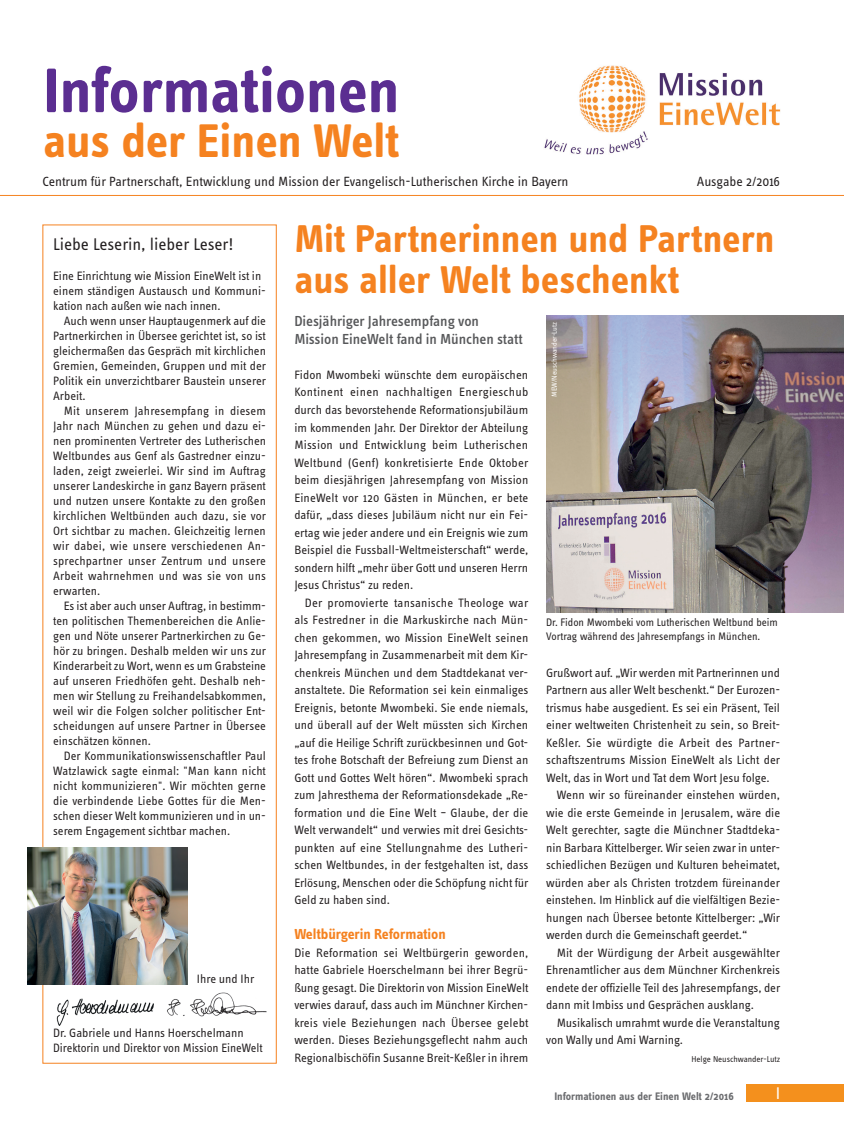
<style>
.page{position:relative;width:844px;height:1138px;background:#fff}
.page>*{position:absolute;margin:0;border:0;box-sizing:border-box;transform-origin:0 0}
.Überschrift{font:700 65px "Info OT Text";letter-spacing:-.005em;color:#5b2e91}
.Überschrift-2{font:700 48.75px "Info OT Text";letter-spacing:-.005em;color:#f58220}
.Header_Regionalteil{font:700 40px/41.2px "Info OT Text";color:#f58220}
.sobla-lauftext_9_p{font:17.5px "Info OT Text";letter-spacing:-.005em;color:#231f20}
.t1{font:17.5px "Info OT Text";color:#fff}
.Fließtext_Regional{font:500 15px "Info OT Text";color:#57585a}
.Fließtext_Regional-2{font:700 15px "Info OT Text";letter-spacing:-.005em;color:#f58220}
.Überschrift-3{font:13.75px "Info OT Text";letter-spacing:-.005em;color:#231f20}
.Fließtext_Regional-3{font:12.5px/17.5px "Info OT Text";letter-spacing:-.005em;color:#231f20;text-align:justify}
.Bildtext{font:11.25px/13.8px "Info OT Text";letter-spacing:-.005em;color:#231f20}
.t2{font:700 11.25px "Info OT Text";color:#6c6d70}
.Autor{font:8.75px "Info OT Text";letter-spacing:-.005em;color:#231f20}
.Bildnachweis_links{font:7.5px "Info OT Text";letter-spacing:-.005em;color:#fff}
</style>
<div class="page">
<div style="left:746px;top:1083px;width:97px;height:18px;background:#f4901d"></div>
<hr style="left:0;top:195px;width:843px;height:1px;background:#f58220">
<img style="left:544px;top:65px;width:236px;height:90px">
<img style="left:27px;top:847px;width:161px;height:137px">
<img style="left:546px;top:316px;width:297px;height:296px">
<img style="left:167px;top:992px;width:100px;height:24px">
<img style="left:56px;top:998px;width:98px;height:27px">
<p class="Überschrift" style="left:43px;top:50px;width:358px">Informationen</p>
<p class="Überschrift-2" style="left:43px;top:111px;width:357px">aus der Einen Welt</p>
<p class="Überschrift-3" style="left:43px;top:173px;width:527px">Centrum für Partnerschaft, Entwicklung und Mission der Evangelisch-Lutherischen Kirche in Bayern</p>
<p class="Überschrift-3" style="left:696px;top:173px;width:85px">Ausgabe 2/2016</p>
<p class="sobla-lauftext_9_p" style="left:53px;top:233px;width:182px">Liebe Leserin, lieber Leser!</p>
<p class="Fließtext_Regional-3" style="left:53px;top:266px;width:209px">Eine Einrichtung wie Mission EineWelt ist in</p>
<p class="Fließtext_Regional-3" style="left:53px;top:283px;width:214px;line-height:15px">einem ständigen Austausch und Kommuni&shy;kation nach außen wie nach innen.</p>
<p class="Fließtext_Regional-3" style="left:53px;top:313px;width:214px;line-height:15px;text-indent:11px">Auch wenn unser Hauptaugenmerk auf die Partnerkirchen in Übersee gerichtet ist, so ist gleichermaßen das Gespräch mit kirchlichen Gremien, Gemeinden, Gruppen und mit der Politik ein unverzichtbarer Baustein unserer Arbeit.</p>
<p class="Fließtext_Regional-3" style="left:53px;top:403px;width:214px;line-height:15px;text-indent:11px">Mit unserem Jahresempfang in diesem Jahr nach München zu gehen und dazu ei&shy;nen prominenten Vertreter des Lutherischen Weltbundes aus Genf als Gastredner einzu&shy;laden, zeigt zweierlei. Wir sind im Auftrag unserer Landeskirche in ganz Bayern präsent und nutzen unsere Kontakte zu den großen kirchlichen Weltbünden auch dazu, sie vor Ort sichtbar zu machen. Gleichzeitig lernen wir dabei, wie unsere verschiedenen An&shy;sprechpartner unser Zentrum und unsere Arbeit wahrnehmen und was sie von uns erwarten.</p>
<p class="Fließtext_Regional-3" style="left:53px;top:598px;width:214px;line-height:15px;text-indent:11px">Es ist aber auch unser Auftrag, in bestimm&shy;ten politischen Themenbereichen die Anlie&shy;gen und Nöte unserer Partnerkirchen zu Ge&shy;hör zu bringen. Deshalb melden wir uns zur Kinderarbeit zu Wort, wenn es um Grabsteine auf unseren Friedhöfen geht. Deshalb neh&shy;men wir Stellung zu Freihandelsabkommen, weil wir die Folgen solcher politischer Ent&shy;scheidungen auf unsere Partner in Übersee einschätzen können.</p>
<p class="Fließtext_Regional-3" style="left:53px;top:748px;width:214px;line-height:15px;text-indent:11px">Der Kommunikationswissenschaftler Paul Watzlawick sagte einmal: "Man kann nicht nicht kommunizieren". Wir möchten gerne die verbindende Liebe Gottes für die Men&shy;schen dieser Welt kommunizieren und in un&shy;serem Engagement sichtbar machen.</p>
<p class="Fließtext_Regional-3" style="left:197px;top:970px;width:59px">Ihre und Ihr</p>
<p class="Fließtext_Regional-3" style="left:53px;top:1024px;width:192px">Dr. Gabriele und Hanns Hoerschelmann</p>
<p class="Fließtext_Regional-3" style="left:53px;top:1039px;width:211px">Direktorin und Direktor von Mission EineWelt</p>
<p class="Header_Regionalteil" style="left:294px;top:217px;width:481px">Mit Partnerinnen und Partnern aus aller Welt beschenkt</p>
<p class="Fließtext_Regional" style="left:294px;top:312px;width:186px">Diesjähriger Jahresempfang von</p>
<p class="Fließtext_Regional" style="left:294px;top:330px;width:230px">Mission EineWelt fand in München statt</p>
<p class="Fließtext_Regional-3" style="left:294px;top:366px;width:235px">Fidon Mwombeki wünschte dem europäischen Kontinent einen nachhaltigen Energieschub durch das bevorstehende Reformationsjubiläum im kommenden Jahr. Der Direktor der Abteilung Mission und Entwicklung beim Lutherischen Weltbund (Genf) konkretisierte Ende Oktober beim diesjährigen Jahresempfang von Mission EineWelt vor 120 Gästen in München, er bete dafür, „dass dieses Jubiläum nicht nur ein Fei&shy;ertag wie jeder andere und ein Ereignis wie zum Beispiel die Fussball-Weltmeisterschaft“ werde, sondern hilft „mehr über Gott und unseren Herrn Jesus Christus“ zu reden.</p>
<p class="Fließtext_Regional-3" style="left:294px;top:593px;width:236px;text-indent:11px">Der promovierte tansanische Theologe war als Festredner in die Markuskirche nach Mün&shy;chen gekommen, wo Mission EineWelt seinen Jahresempfang in Zusammenarbeit mit dem Kir&shy;chenkreis München und dem Stadtdekanat ver&shy;anstaltete. Die Reformation sei kein einmaliges Ereignis, betonte Mwombeki. Sie ende niemals, und überall auf der Welt müssten sich Kirchen „auf die Heilige Schrift zurückbesinnen und Got&shy;tes frohe Botschaft der Befreiung zum Dienst an Gott und Gottes Welt hören“. Mwombeki sprach zum Jahresthema der Reformationsdekade „Re&shy;formation und die Eine Welt – Glaube, der die Welt verwandelt“ und verwies mit drei Gesichts&shy;punkten auf eine Stellungnahme des Lutheri&shy;schen Weltbundes, in der festgehalten ist, dass Erlösung, Menschen oder die Schöpfung nicht für Geld zu haben sind.</p>
<p class="Fließtext_Regional-2" style="left:294px;top:925px;width:153px">Weltbürgerin Reformation</p>
<p class="Fließtext_Regional-3" style="left:294px;top:943px;width:235px">Die Reformation sei Weltbürgerin geworden, hatte Gabriele Hoerschelmann bei ihrer Begrü&shy;ßung gesagt. Die Direktorin von Mission EineWelt verwies darauf, dass auch im Münchner Kirchen&shy;kreis viele Beziehungen nach Übersee gelebt werden. Dieses Beziehungsgeflecht nahm auch Regionalbischöfin Susanne Breit-Keßler in ihrem</p>
<p class="Bildnachweis_links" style="left:549px;top:397px;width:76px;rotate:-90deg">MEW/Neuschwander-Lutz</p>
<p class="Bildtext" style="left:546px;top:615px;width:233px">Dr. Fidon Mwombeki vom Lutherischen Weltbund beim<br>Vortrag während des Jahresempfangs in München.</p>
<p class="Fließtext_Regional-3" style="left:546px;top:663px;width:236px">Grußwort auf. „Wir werden mit Partnerinnen und Partnern aus aller Welt beschenkt.“ Der Eurozen&shy;trismus habe ausgedient. Es sei ein Präsent, Teil einer weltweiten Christenheit zu sein, so Breit-Keßler. Sie würdigte die Arbeit des Partner&shy;schaftszentrums Mission EineWelt als Licht der Welt, das in Wort und Tat dem Wort Jesu folge.</p>
<p class="Fließtext_Regional-3" style="left:546px;top:786px;width:236px;text-indent:11px">Wenn wir so füreinander einstehen würden, wie die erste Gemeinde in Jerusalem, wäre die Welt gerechter, sagte die Münchner Stadtdeka&shy;nin Barbara Kittelberger. Wir seien zwar in unter&shy;schiedlichen Bezügen und Kulturen beheimatet, würden aber als Christen trotzdem füreinander einstehen. Im Hinblick auf die vielfältigen Bezie&shy;hungen nach Übersee betonte Kittelberger: „Wir werden durch die Gemeinschaft geerdet.“</p>
<p class="Fließtext_Regional-3" style="left:546px;top:943px;width:236px;text-indent:11px">Mit der Würdigung der Arbeit ausgewählter Ehrenamtlicher aus dem Münchner Kirchenkreis endete der offizielle Teil des Jahresempfangs, der dann mit Imbiss und Gesprächen ausklang.</p>
<p class="Fließtext_Regional-3" style="left:546px;top:1013px;width:235px;text-indent:11px">Musikalisch umrahmt wurde die Veranstaltung von Wally und Ami Warning.</p>
<p class="Autor" style="left:691px;top:1053px;width:90px">Helge Neuschwander-Lutz</p>
<p class="t2" style="left:554px;top:1088px;width:181px">Informationen aus der Einen Welt 2/2016</p>
<p class="t1" style="left:775px;top:1081px;width:6px">I</p>
</div>
